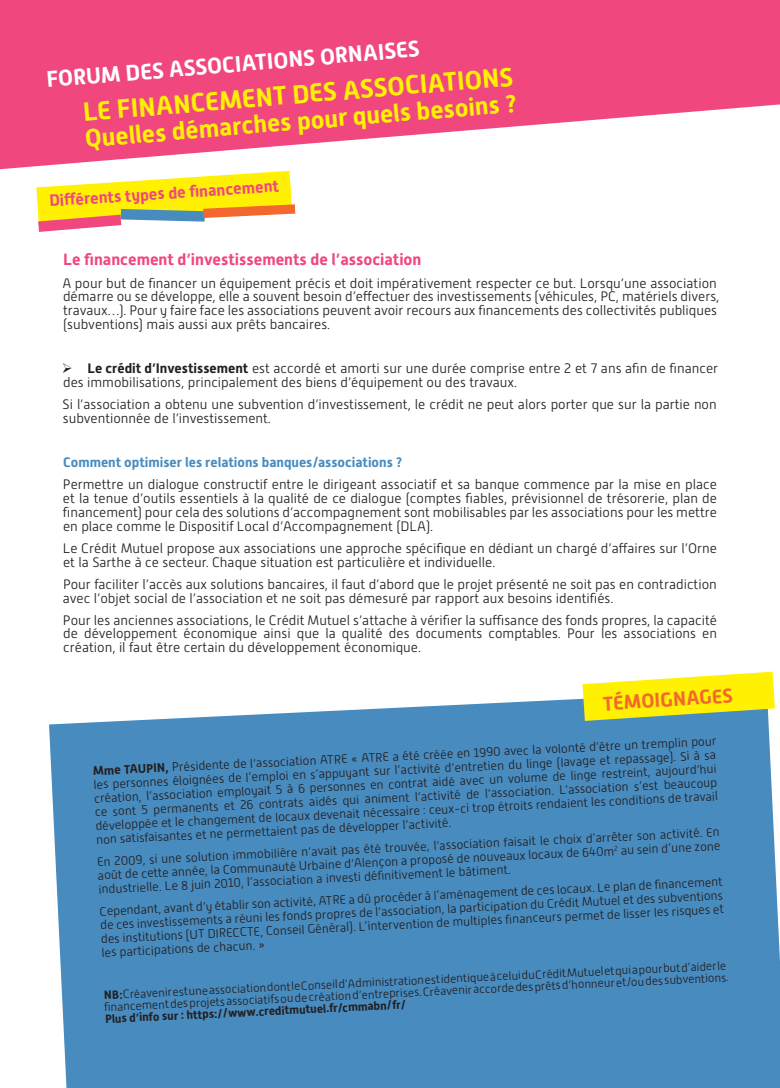
<style>
.page{position:relative;width:780px;height:1088px;background:#fff}
.page>*{position:absolute;margin:0;border:0;box-sizing:border-box;transform-origin:0 0}
.t1{font:700 26.25px "Alwyn New";color:#fff101}
.t2{font:700 25px "Alwyn New";color:#fff101}
.t3{font:700 22.5px "Alwyn New";color:#fff}
.t4{font:700 20px "Alwyn New";color:#f2682e}
.t5{font:700 16.25px "Alwyn New";color:#f0477e}
.t6{font:300 13.75px/13.8px "Alwyn New";color:#231f20}
.t7{font:700 13.75px "Alwyn New";color:#488bbf}
.t8{font:300 12.5px/13.6px "Alwyn New";color:#231f20;text-align:justify}
.t9{font:700 12.5px "Alwyn New";color:#231f20}
.t10{font:300 11.88px/11.9px "Alwyn New";color:#231f20}
.t11{font:700 11.88px "Alwyn New";color:#231f20}
.s1{font-weight:700}
</style>
<div class="page">
<svg style="left:0;top:0;width:780px;height:169px;fill:#f0477e"></svg>
<svg style="left:36px;top:171px;width:259px;height:61px"></svg>
<div style="left:49px;top:698px;width:731px;height:390px;background:#488bbf"></div>
<svg style="left:582px;top:672px;width:193px;height:49px;background:#e8e63a"></svg>
<h3 class="t3" style="left:45px;top:68px;width:374px;rotate:-5deg">forum des associations ornaises</h3>
<h1 class="t1" style="left:82px;top:98px;width:431px;rotate:-5deg">LE financement des associations</h1>
<h2 class="t2" style="left:84px;top:125px;width:435px;rotate:-5deg">Quelles démarches pour quels besoins ?</h2>
<p class="t5" style="left:49px;top:192px;width:233px;rotate:-4deg">Diff érents types de fi nancement</p>
<p class="t5" style="left:63px;top:250px;width:360px">Le financement d’investissements de l’association</p>
<p class="t6" style="left:62px;top:276px;width:658px">A pour but de financer un équipement précis et doit impérativement respecter ce but. Lorsqu’une association démarre ou se développe, elle a souvent besoin d’effectuer des investissements (véhicules, PC, matériels divers, travaux…). Pour y faire face les associations peuvent avoir recours aux financements des collectivités publiques (subventions) mais aussi aux prêts bancaires.</p>
<p class="t6" style="left:62px;top:362px;width:657px">➢ <span class="s1">Le crédit d’Investissement</span> est accordé et amorti sur une durée comprise entre 2 et 7 ans afin de financer des immobilisations, principalement des biens d’équipement ou des travaux.</p>
<p class="t6" style="left:62px;top:398px;width:655px">Si l’association a obtenu une subvention d’investissement, le crédit ne peut alors porter que sur la partie non subventionnée de l’investissement.</p>
<p class="t7" style="left:63px;top:454px;width:341px">Comment optimiser les relations banques/associations ?</p>
<p class="t6" style="left:63px;top:478px;width:655px;text-align:justify">Permettre un dialogue constructif entre le dirigeant associatif et sa banque commence par la mise en place et la tenue d’outils essentiels à la qualité de ce dialogue (comptes fiables, prévisionnel de trésorerie, plan de financement) pour cela des solutions d’accompagnement sont mobilisables par les associations pour les mettre en place comme le Dispositif Local d’Accompagnement (DLA).</p>
<p class="t6" style="left:63px;top:541px;width:655px">Le Crédit Mutuel propose aux associations une approche spécifique en dédiant un chargé d’affaires sur l’Orne et la Sarthe à ce secteur. Chaque situation est particulière et individuelle.</p>
<p class="t6" style="left:63px;top:577px;width:655px">Pour faciliter l’accès aux solutions bancaires, il faut d’abord que le projet présenté ne soit pas en contradiction avec l’objet social de l’association et ne soit pas démesuré par rapport aux besoins identifiés.</p>
<p class="t6" style="left:63px;top:613px;width:655px;text-align:justify">Pour les anciennes associations, le Crédit Mutuel s’attache à vérifier la suffisance des fonds propres, la capacité de développement économique ainsi que la qualité des documents comptables. Pour les associations en création, il faut être certain du développement économique.</p>
<h3 class="t4" style="left:602px;top:692px;width:130px;rotate:-4deg">Témoignages</h3>
<p class="t8" style="left:92px;top:766px;width:626px;text-indent:54px;rotate:-3deg"><span class="s1">PIN ,</span> Présidente de l’association ATRE « ATRE a été créée en 1990 avec la volonté d’être un tremplin pour les personnes éloignées de l’emploi en s’appuyant sur l’activité d’entretien du linge (lavage et repassage). Si à sa création, l’association employait 5 à 6 personnes en contrat aidé avec un volume de linge restreint, aujourd’hui ce sont 5 permanents et 26 contrats aidés qui animent l’activité de l’association. L’association s’est beaucoup développée et le changement de locaux devenait nécessaire : ceux-ci trop étroits rendaient les conditions de travail non satisfaisantes et ne permettaient pas de développer l’activité.</p>
<p class="t9" style="left:93px;top:764px;width:41px;rotate:-3deg">Mme TAU</p>
<p class="t8" style="left:97px;top:856px;width:625px;rotate:-3deg">En 2009, si une solution immobilière n’avait pas été trouvée, l’association faisait le choix d’arrêter son activité. En août de cette année, la Communauté Urbaine d’Alençon a proposé de nouveaux locaux de 640m<sup>2</sup> au sein d’une zone industrielle. Le 8 juin 2010, l’association a investi défi nitivement le bâtiment.</p>
<p class="t8" style="left:99px;top:906px;width:625px;rotate:-3deg">Cependant, avant d’y établir son activité, ATRE a dû procéder à l’aménagement de ces locaux. Le plan de fi nancement de ces investissements a réuni les fonds propres de l’association, la participation du Crédit Mutuel et des subventions des institutions (UT DIRECCTE, Conseil Général). L’intervention de multiples fi nanceurs permet de lisser les risques et les participations de chacun. »</p>
<p class="t10" style="left:103px;top:991px;width:626px;rotate:-3deg"><span class="s1">NB :</span> CréavenirestuneassociationdontleConseild’AdministrationestidentiqueàceluiduCréditMutueletquiapourbutd’aiderle fi nancementdesprojetsassociatifsoudecréationd’entreprises.Créaveniraccordedesprêtsd’honneuret/oudessubventions.</p>
<p class="t11" style="left:105px;top:1013px;width:302px;rotate:-3deg">Plus d’info sur : https://www.creditmutuel.fr/cmmabn/fr/</p>
</div>
